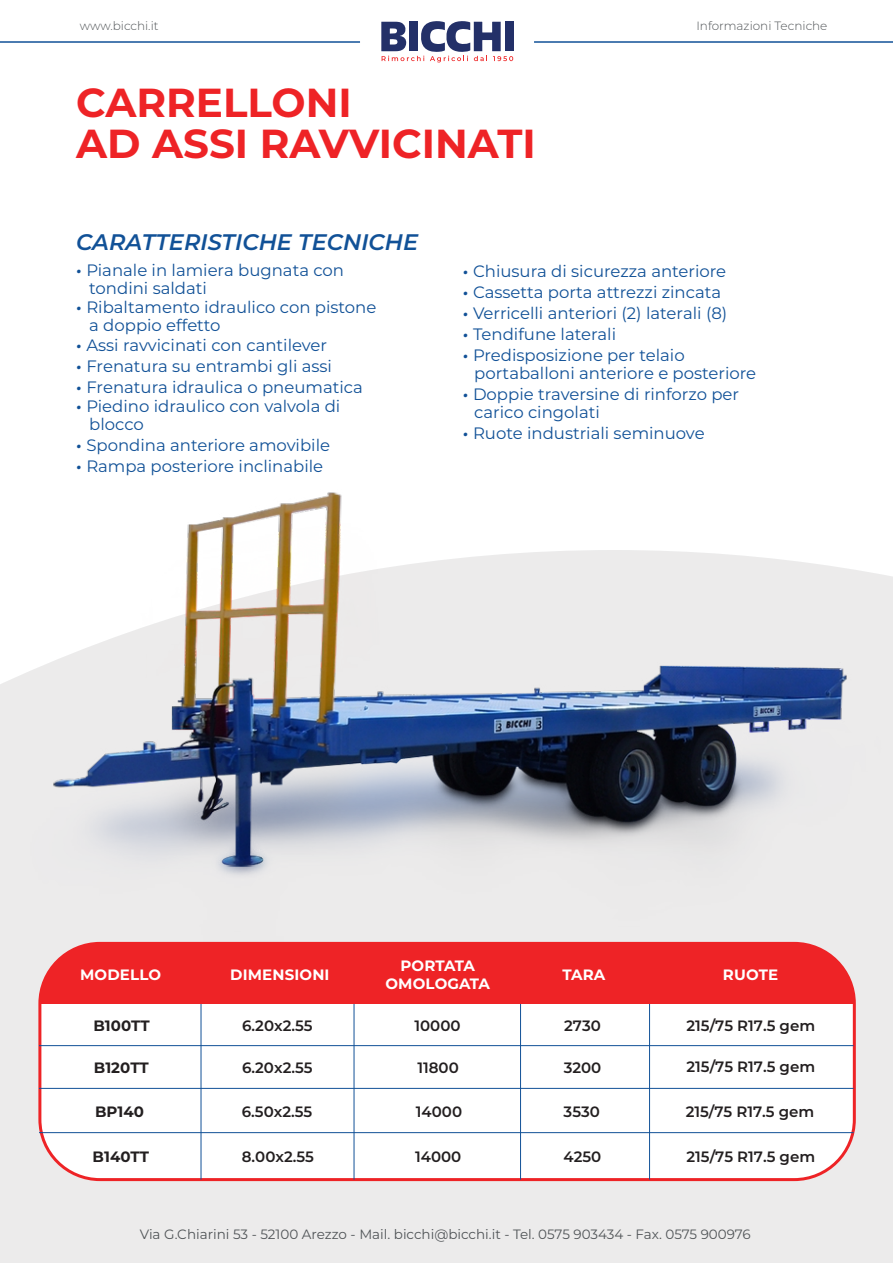
<style>
.page{position:relative;width:893px;height:1263px;background:#fff}
.page>*{position:absolute;margin:0;border:0;box-sizing:border-box;transform-origin:0 0}
.t1{font:700 40.5px/40.5px "Montserrat";color:#ee2326}
.t2{font:italic 600 22.5px "Montserrat";color:#115197}
.t3{font:16.5px/18px "Montserrat";color:#115197}
.t4{font:600 15px "Montserrat";color:#231f20}
.t5{font:700 15px/18px "Montserrat";letter-spacing:.01em;color:#fff;text-align:center}
.t6{font:700 15px "Montserrat";color:#231f20}
.t7{font:13.5px "Montserrat";color:#505457}
.t8{font:300 12px "Montserrat";color:#505457}
.s1{font-weight:600;font-style:italic}
</style>
<div class="page">
<div style="left:0;top:995px;width:893px;height:268px;background:#ecebeb"></div>
<hr style="left:534px;top:41px;width:359px;height:2px;background:#115197">
<hr style="left:0;top:41px;width:360px;height:2px;background:#115197">
<img style="left:0;top:492px;width:893px;height:503px">
<svg style="left:381px;top:21px;width:132px;height:41px"></svg>
<div style="left:40px;top:943px;width:814px;height:236px;background:#fff;border-radius:60px"></div>
<div style="left:38px;top:942px;width:818px;height:239px;border:3px solid #ee2326;border-radius:60px"></div>
<hr style="left:649px;top:1002px;width:1px;height:177px;background:#115197">
<hr style="left:39px;top:1045px;width:815px;height:1px;background:#115197">
<hr style="left:39px;top:1088px;width:815px;height:1px;background:#115197">
<hr style="left:39px;top:1132px;width:815px;height:1px;background:#115197">
<hr style="left:201px;top:1002px;width:1px;height:177px;background:#115197">
<hr style="left:354px;top:1002px;width:1px;height:177px;background:#115197">
<hr style="left:520px;top:1002px;width:1px;height:177px;background:#115197">
<div style="left:40px;top:943px;width:814px;height:61px;background:#ee2326"></div>
<p class="t8" style="left:80px;top:18px;width:80px">www.bicchi.it</p>
<h1 class="t1" style="left:76px;top:81px;width:461px">CARRELLONI<br>AD ASSI RAVVICINATI</h1>
<p class="t8" style="left:696px;top:18px;width:133px">Informazioni Tecniche</p>
<h2 class="t2" style="left:76px;top:226px;width:343px">CARATTERISTICHE TECNICHE</h2>
<p class="t3" style="left:89px;top:260px;width:256px;text-indent:-13px"><span class="s1">•</span> Pianale in lamiera bugnata con tondini saldati</p>
<p class="t3" style="left:89px;top:298px;width:289px;text-indent:-13px"><span class="s1">•</span> Ribaltamento idraulico con pistone a doppio effetto</p>
<p class="t3" style="left:76px;top:335px;width:252px"><span class="s1">•</span> Assi ravvicinati con cantilever</p>
<p class="t3" style="left:76px;top:356px;width:257px"><span class="s1">•</span> Frenatura su entrambi gli assi</p>
<p class="t3" style="left:76px;top:377px;width:288px"><span class="s1">•</span> Frenatura idraulica o pneumatica</p>
<p class="t3" style="left:89px;top:397px;width:253px;text-indent:-13px"><span class="s1">•</span> Piedino idraulico con valvola di blocco</p>
<p class="t3" style="left:76px;top:436px;width:255px"><span class="s1">•</span> Spondina anteriore amovibile</p>
<p class="t3" style="left:76px;top:457px;width:248px"><span class="s1">•</span> Rampa posteriore inclinabile</p>
<p class="t3" style="left:463px;top:261px;width:265px"><span class="s1">•</span> Chiusura di sicurezza anteriore</p>
<p class="t3" style="left:463px;top:282px;width:260px"><span class="s1">•</span> Cassetta porta attrezzi zincata</p>
<p class="t3" style="left:463px;top:303px;width:266px"><span class="s1">•</span> Verricelli anteriori (2) laterali (8)</p>
<p class="t3" style="left:463px;top:324px;width:155px"><span class="s1">•</span> Tendifune laterali</p>
<p class="t3" style="left:474px;top:345px;width:283px;text-indent:-11px"><span class="s1">•</span> Predisposizione per telaio portaballoni anteriore e posteriore</p>
<p class="t3" style="left:474px;top:384px;width:266px;text-indent:-11px"><span class="s1">•</span> Doppie traversine di rinforzo per carico cingolati</p>
<p class="t3" style="left:463px;top:423px;width:243px"><span class="s1">•</span> Ruote industriali seminuove</p>
<p class="t5" style="left:80px;top:965px;width:83px">MODELLO</p>
<p class="t5" style="left:230px;top:965px;width:101px">DIMENSIONI</p>
<p class="t6" style="left:94px;top:1015px;width:58px">B100TT</p>
<p class="t6" style="left:94px;top:1057px;width:56px">B120TT</p>
<p class="t6" style="left:95px;top:1100px;width:50px">BP140</p>
<p class="t6" style="left:93px;top:1145px;width:58px">B140TT</p>
<p class="t4" style="left:242px;top:1015px;width:72px">6.20x2.55</p>
<p class="t4" style="left:242px;top:1057px;width:72px">6.20x2.55</p>
<p class="t4" style="left:242px;top:1101px;width:72px">6.50x2.55</p>
<p class="t4" style="left:242px;top:1146px;width:74px">8.00x2.55</p>
<p class="t5" style="left:385px;top:956px;width:106px">PORTATA<br>OMOLOGATA</p>
<p class="t4" style="left:414px;top:1015px;width:48px">10000</p>
<p class="t4" style="left:417px;top:1057px;width:43px">11800</p>
<p class="t4" style="left:416px;top:1101px;width:48px">14000</p>
<p class="t4" style="left:415px;top:1146px;width:48px">14000</p>
<p class="t5" style="left:562px;top:965px;width:44px">TARA</p>
<p class="t4" style="left:564px;top:1015px;width:38px">2730</p>
<p class="t4" style="left:564px;top:1057px;width:39px">3200</p>
<p class="t4" style="left:564px;top:1101px;width:38px">3530</p>
<p class="t4" style="left:563px;top:1146px;width:39px">4250</p>
<p class="t5" style="left:723px;top:965px;width:57px">RUOTE</p>
<p class="t4" style="left:686px;top:1015px;width:130px">215/75 R17.5 gem</p>
<p class="t4" style="left:686px;top:1056px;width:130px">215/75 R17.5 gem</p>
<p class="t4" style="left:686px;top:1101px;width:130px">215/75 R17.5 gem</p>
<p class="t4" style="left:686px;top:1146px;width:130px">215/75 R17.5 gem</p>
<p class="t7" style="left:140px;top:1225px;width:612px">Via G.Chiarini 53 - 52100 Arezzo - Mail. bicchi@bicchi.it - Tel. 0575 903434 - Fax. 0575 900976</p>
</div>
